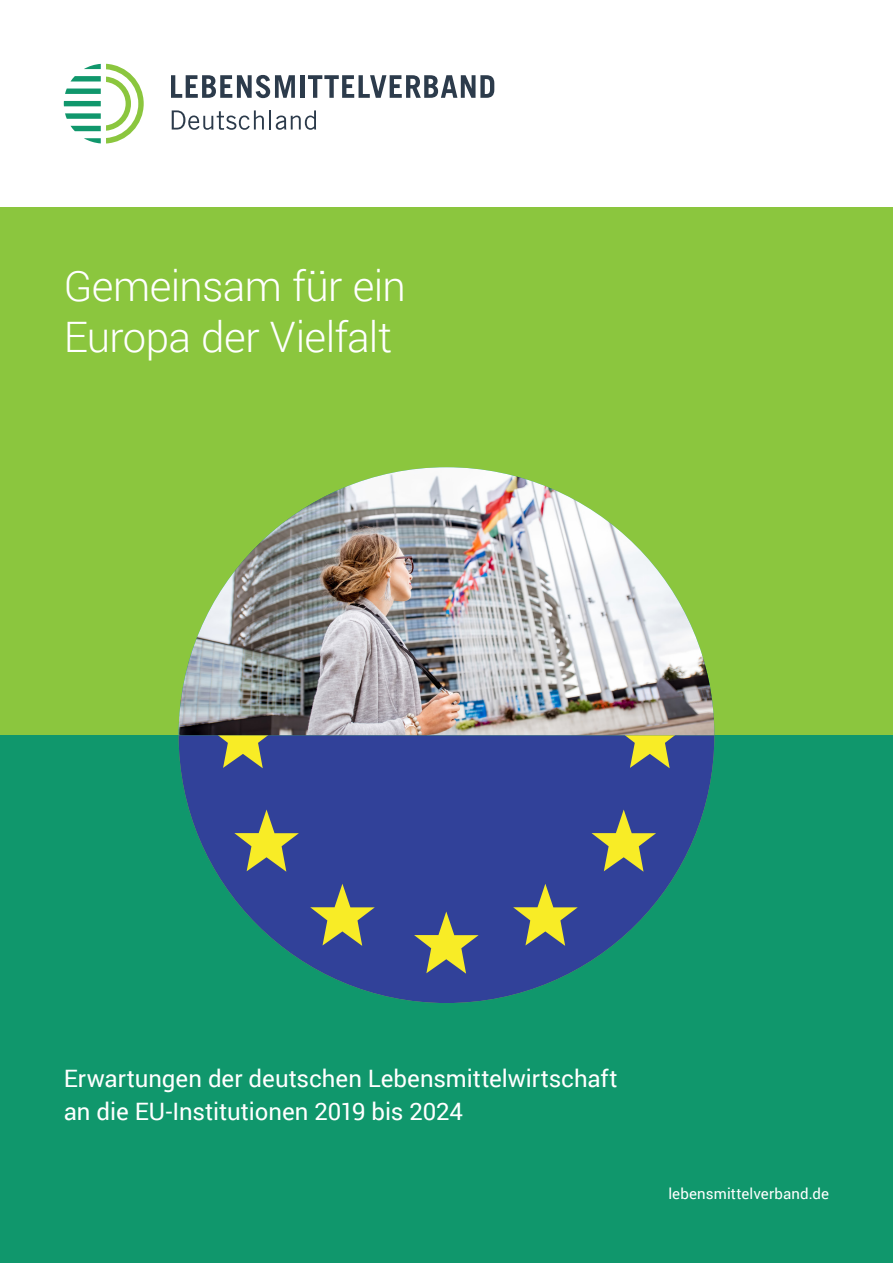
<style>
.page{position:relative;width:893px;height:1263px;background:#fff}
.page>*{position:absolute;margin:0;border:0;box-sizing:border-box;transform-origin:0 0}
.t1{font:300 42px/51px "Roboto";letter-spacing:-.015em;color:#fff}
.t2{font:24px/33px "Roboto";color:#fff}
.t3{font:15px "Roboto";letter-spacing:.01em;color:#fff}
</style>
<div class="page">
<div style="left:0;top:735px;width:893px;height:528px;background:#10976c"></div>
<div style="left:0;top:207px;width:893px;height:528px;background:#8bc63e"></div>
<svg style="left:64px;top:64px;width:80px;height:80px"></svg>
<svg style="left:171px;top:75px;width:124px;height:23px"></svg>
<hr style="left:300px;top:75px;width:4px;height:23px;background:#2c3b4b">
<svg style="left:308px;top:75px;width:186px;height:23px"></svg>
<svg style="left:172px;top:110px;width:92px;height:20px"></svg>
<hr style="left:269px;top:110px;width:2px;height:20px;background:#2c3b4b">
<svg style="left:276px;top:110px;width:40px;height:20px"></svg>
<svg style="left:179px;top:735px;width:535px;height:268px;fill:#314199"></svg>
<svg style="left:414px;top:911px;width:65px;height:63px;background:#757b71"></svg>
<svg style="left:513px;top:884px;width:65px;height:62px;background:#767c70"></svg>
<svg style="left:310px;top:884px;width:65px;height:62px;background:#767c70"></svg>
<svg style="left:234px;top:809px;width:65px;height:63px;background:#757b71"></svg>
<svg style="left:591px;top:809px;width:65px;height:63px;background:#757b71"></svg>
<svg style="left:211px;top:735px;width:64px;height:33px;background:#858967"></svg>
<svg style="left:618px;top:735px;width:64px;height:33px;background:#868a67"></svg>
<img style="left:179px;top:467px;width:535px;height:268px">
<h1 class="t1" style="left:64px;top:259px;width:344px">Gemeinsam für ein<br>Europa der Vielfalt</h1>
<p class="t2" style="left:64px;top:1061px;width:555px">Erwartungen der deutschen Lebensmittelwirtschaft an die EU-Institutionen 2019 bis 2024</p>
<p class="t3" style="left:668px;top:1183px;width:162px">lebensmittelverband.de</p>
</div>
